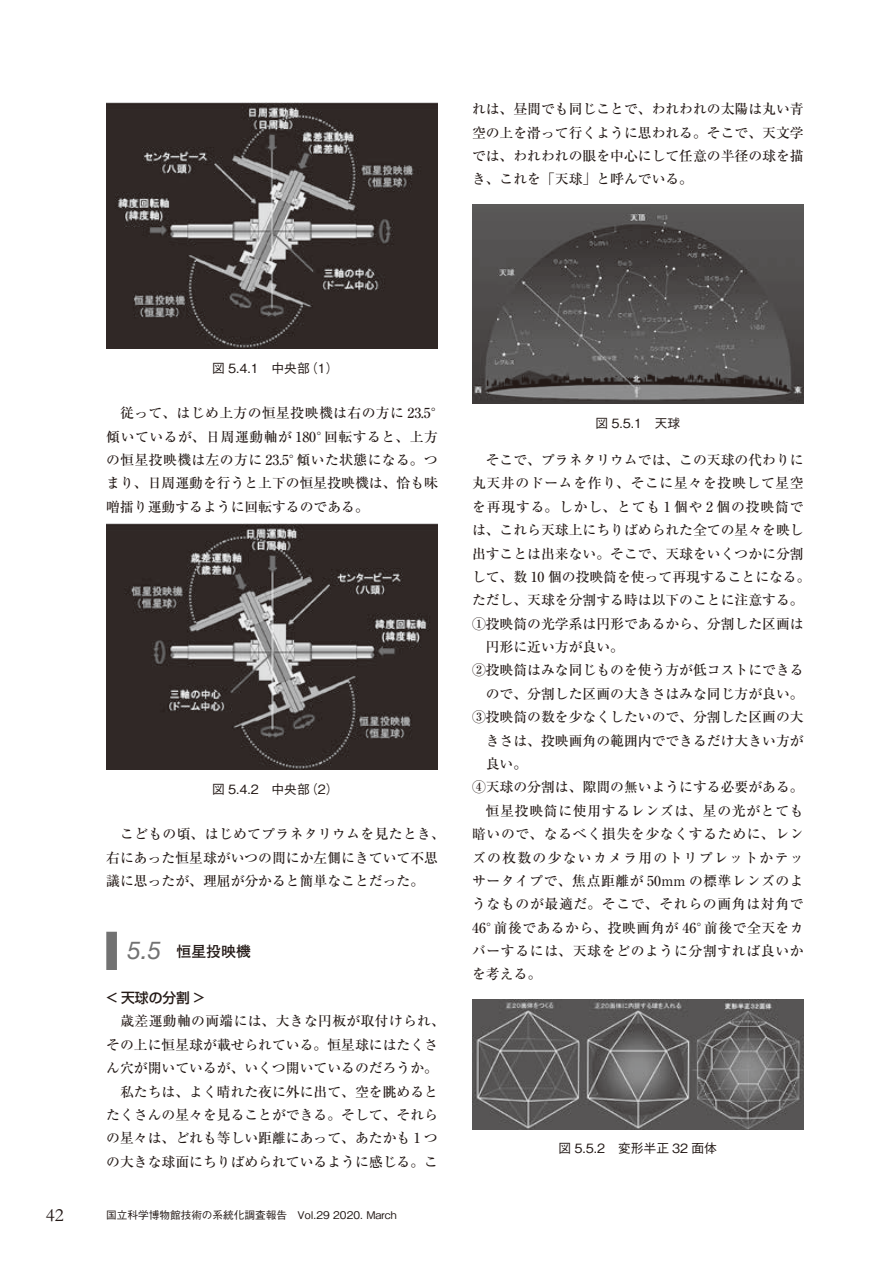
<style>
.page{position:relative;width:893px;height:1263px;background:#fff}
.page>*{position:absolute;margin:0;border:0;box-sizing:border-box;transform-origin:0 0}
.t1{font:19.2px "Garamond";color:#231916}
.t2{font:700 14.85px "Futo Go B101 Pro";color:#231916}
.t3{font:500 13.8px/23.4px "Ryumin Pro";color:#231916}
.t4{font:500 13.8px/23.4px "Ryumin Pro";letter-spacing:.03em;color:#231916}
.t5{font:500 13.8px "Ryumin Pro";letter-spacing:.05em;color:#231916}
.t6{font:500 13.8px "Ryumin Pro";letter-spacing:.035em;color:#231916}
.t7{font:500 13.8px "Ryumin Pro";letter-spacing:.04em;color:#231916}
.t8{font:500 13.8px "Ryumin Pro";letter-spacing:.065em;color:#231916}
.t9{font:500 13.8px "Ryumin Pro";letter-spacing:.045em;color:#231916}
.t10{font:500 13.8px "Ryumin Pro";letter-spacing:.095em;color:#231916}
.t11{font:500 13.8px "Shin Go Pro";color:#231916}
.t12{font:500 12.75px "Gothic BBB Pro";color:#231916}
.t13{font:500 10.65px "Gothic BBB Pro";color:#231916}
.s1{font-family:"Helvetica Neue";font-weight:400;font-style:italic;font-size:24.45px;color:#727272}
</style>
<div class="page">
<div style="left:106px;top:932px;width:11px;height:38px;background:#727272"></div>
<img style="left:106px;top:523px;width:332px;height:247px">
<img style="left:472px;top:204px;width:332px;height:200px">
<img style="left:472px;top:999px;width:332px;height:130px">
<img style="left:106px;top:102px;width:332px;height:247px">
<p class="t3" style="left:472px;top:96px;width:333px;text-align:justify">れは、昼間でも同じことで、われわれの太陽は丸い青空の上を滑って行くように思われる。そこで、天文学では、われわれの眼を中心にして任意の半径の球を描き、これを「天球」と呼んでいる。</p>
<p class="t12" style="left:212px;top:358px;width:128px">図 5.4.1　中央部（1）</p>
<p class="t4" style="left:106px;top:400px;width:340px;text-indent:14px">従って、はじめ上方の恒星投映機は右の方に 23.5°傾いているが、日周運動軸が 180°回転すると、上方の恒星投映機は左の方に 23.5°傾いた状態になる。つまり、日周運動を行うと上下の恒星投映機は、恰も味噌擂り運動するように回転するのである。</p>
<p class="t12" style="left:212px;top:779px;width:128px">図 5.4.2　中央部（2）</p>
<p class="t3" style="left:106px;top:821px;width:340px;text-indent:14px">こどもの頃、はじめてプラネタリウムを見たとき、右にあった恒星球がいつの間にか左側にきていて不思議に思ったが、理屈が分かると簡単なことだった。</p>
<p class="t2" style="left:128px;top:939px;width:125px"><span class="s1">5.5</span> 恒星投映機</p>
<p class="t11" style="left:106px;top:986px;width:100px">&lt; 天球の分割 &gt;</p>
<p class="t3" style="left:106px;top:1008px;width:340px">　歳差運動軸の両端には、大きな円板が取付けられ、その上に恒星球が載せられている。恒星球にはたくさん穴が開いているが、いくつ開いているのだろうか。　私たちは、よく晴れた夜に外に出て、空を眺めるとたくさんの星々を見ることができる。そして、それらの星々は、どれも等しい距離にあって、あたかも 1 つの大きな球面にちりばめられているように感じる。こ</p>
<h1 class="t1" style="left:46px;top:1202px;width:19px">42</h1>
<p class="t13" style="left:106px;top:1206px;width:292px">国立科学博物館技術の系統化調査報告　Vol.29 2020. March</p>
<p class="t12" style="left:595px;top:413px;width:86px">図 5.5.1　天球</p>
<p class="t3" style="left:472px;top:447px;width:333px">　そこで、プラネタリウムでは、この天球の代わりに</p>
<p class="t5" style="left:472px;top:472px;width:333px">丸天井のドームを作り、そこに星々を投映して星空</p>
<p class="t8" style="left:472px;top:496px;width:333px">を再現する。しかし、とても 1 個や 2 個の投映筒で</p>
<p class="t3" style="left:472px;top:517px;width:333px">は、これら天球上にちりばめられた全ての星々を映し</p>
<p class="t3" style="left:472px;top:541px;width:333px">出すことは出来ない。そこで、天球をいくつかに分割</p>
<p class="t3" style="left:472px;top:564px;width:340px">して、数 10 個の投映筒を使って再現することになる。</p>
<p class="t3" style="left:472px;top:587px;width:333px">ただし、天球を分割する時は以下のことに注意する。</p>
<p class="t3" style="left:472px;top:611px;width:333px">①投映筒の光学系は円形であるから、分割した区画は</p>
<p class="t3" style="left:486px;top:634px;width:140px">円形に近い方が良い。</p>
<p class="t3" style="left:472px;top:658px;width:333px">②投映筒はみな同じものを使う方が低コストにできる</p>
<p class="t3" style="left:486px;top:681px;width:319px">ので、分割した区画の大きさはみな同じ方が良い。</p>
<p class="t3" style="left:472px;top:704px;width:333px">③投映筒の数を少なくしたいので、分割した区画の大</p>
<p class="t3" style="left:486px;top:728px;width:319px">きさは、投映画角の範囲内でできるだけ大きい方が</p>
<p class="t3" style="left:486px;top:751px;width:43px">良い。</p>
<p class="t3" style="left:472px;top:774px;width:333px">④天球の分割は、隙間の無いようにする必要がある。</p>
<p class="t5" style="left:486px;top:800px;width:319px">恒星投映筒に使用するレンズは、星の光がとても</p>
<p class="t5" style="left:472px;top:823px;width:333px">暗いので、なるべく損失を少なくするために、レン</p>
<p class="t10" style="left:472px;top:846px;width:333px">ズの枚数の少ないカメラ用のトリプレットかテッ</p>
<p class="t7" style="left:472px;top:870px;width:333px">サータイプで、焦点距離が 50mm の標準レンズのよ</p>
<p class="t5" style="left:472px;top:893px;width:333px">うなものが最適だ。そこで、それらの画角は対角で</p>
<p class="t6" style="left:472px;top:917px;width:333px">46°前後であるから、投映画角が 46°前後で全天をカ</p>
<p class="t9" style="left:472px;top:940px;width:333px">バーするには、天球をどのように分割すれば良いか</p>
<p class="t3" style="left:472px;top:961px;width:71px">を考える。</p>
<p class="t12" style="left:559px;top:1138px;width:160px">図 5.5.2　変形半正 32 面体</p>
</div>
